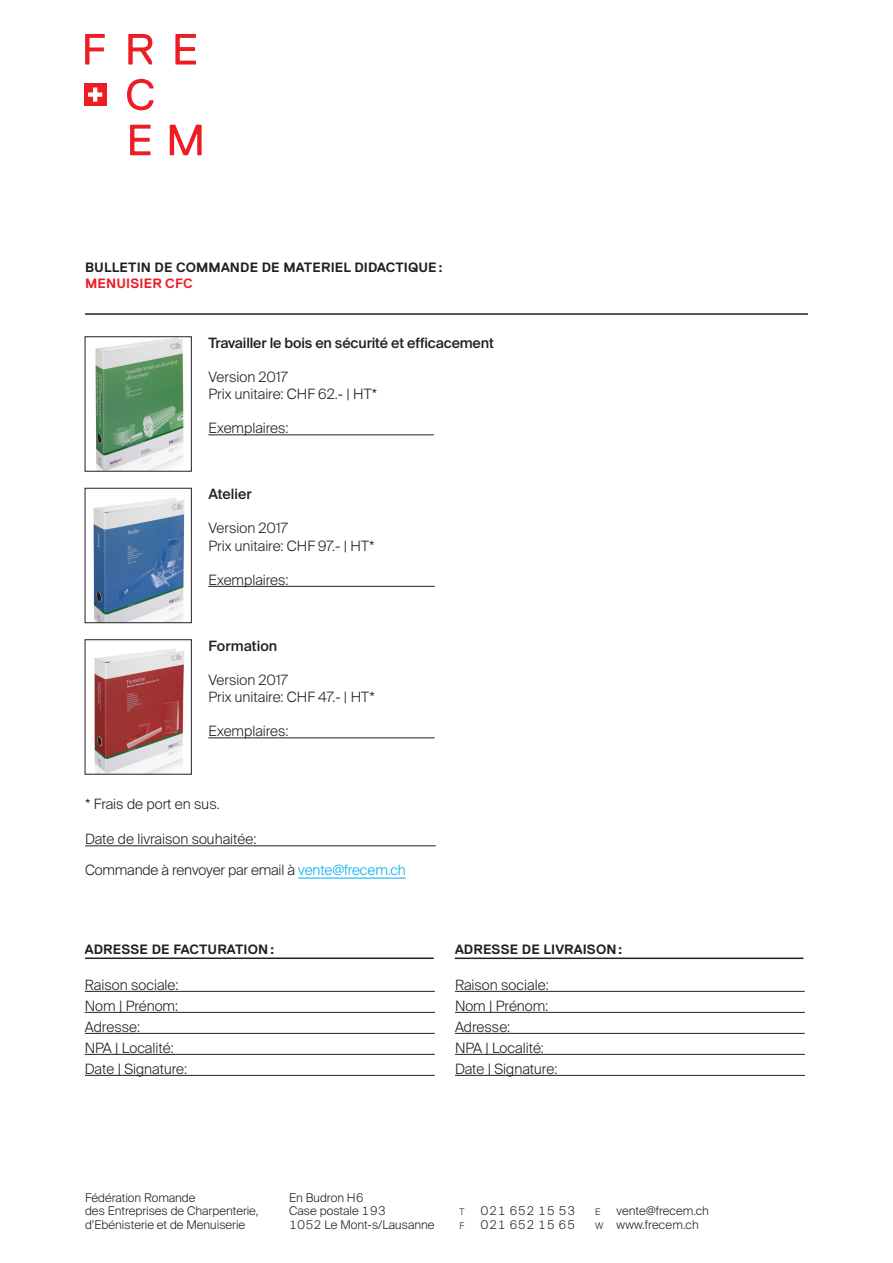
<style>
.page{position:relative;width:893px;height:1263px;background:#fff}
.page>*{position:absolute;margin:0;border:0;box-sizing:border-box;transform-origin:0 0}
.Texte_forum{font:300 14.25px "Suisse Intl";color:#231f20}
.Titre{font:300 14.25px "Suisse Intl";color:#231f20}
.Texte_forum-2{font:500 14.25px "Suisse Intl";letter-spacing:-.01em;color:#231f20}
.Titre-2{font:700 13.5px "Replica Pro";letter-spacing:.01em;color:#231f20}
.Titre-3{font:700 13.5px "Replica Pro";letter-spacing:.01em;color:#ee1d23}
.t1{font:300 12px/13.5px "Suisse Intl";color:#231f20}
.t2{font:300 12px "Suisse Intl";letter-spacing:.035em;color:#231f20}
.t3{font:300 9px "Suisse Intl";color:#231f20}
.s1{color:#00aeef}
.s2{font-size:9px}
</style>
<div class="page">
<svg style="left:85px;top:34px;width:20px;height:31px"></svg>
<svg style="left:127px;top:79px;width:27px;height:31px"></svg>
<svg style="left:130px;top:125px;width:21px;height:30px"></svg>
<svg style="left:170px;top:125px;width:32px;height:30px"></svg>
<svg style="left:128px;top:34px;width:24px;height:31px"></svg>
<svg style="left:175px;top:34px;width:21px;height:31px"></svg>
<div style="left:84px;top:83px;width:23px;height:23px;background:#ee1d23"></div>
<svg style="left:88px;top:88px;width:14px;height:14px"></svg>
<hr style="left:85px;top:313px;width:723px;height:2px;background:#231f20">
<img style="left:95px;top:339px;width:89px;height:130px">
<img style="left:93px;top:498px;width:92px;height:123px">
<div style="left:85px;top:488px;width:107px;height:135px;border:1px solid #231f20"></div>
<img style="left:94px;top:649px;width:90px;height:123px">
<div style="left:85px;top:639px;width:107px;height:135px;border:1px solid #231f20"></div>
<hr style="left:208px;top:586px;width:227px;height:1px;background:#231f20">
<hr style="left:208px;top:737px;width:227px;height:1px;background:#231f20">
<hr style="left:208px;top:434px;width:226px;height:1px;background:#231f20">
<hr style="left:85px;top:991px;width:350px;height:1px;background:#231f20">
<hr style="left:85px;top:1012px;width:350px;height:1px;background:#231f20">
<hr style="left:85px;top:1033px;width:350px;height:1px;background:#231f20">
<hr style="left:85px;top:1054px;width:350px;height:1px;background:#231f20">
<hr style="left:85px;top:1075px;width:350px;height:1px;background:#231f20">
<hr style="left:455px;top:991px;width:350px;height:1px;background:#231f20">
<hr style="left:455px;top:1012px;width:350px;height:1px;background:#231f20">
<hr style="left:455px;top:1033px;width:350px;height:1px;background:#231f20">
<hr style="left:455px;top:1054px;width:350px;height:1px;background:#231f20">
<hr style="left:455px;top:1075px;width:350px;height:1px;background:#231f20">
<hr style="left:85px;top:957px;width:349px;height:2px;background:#231f20">
<hr style="left:455px;top:957px;width:348px;height:2px;background:#231f20">
<hr style="left:298px;top:878px;width:108px;height:1px;background:#00aeef">
<hr style="left:85px;top:845px;width:351px;height:1px;background:#231f20">
<p class="Titre-2" style="left:85px;top:259px;width:359px">BULLETIN DE COMMANDE DE MATERIEL DIDACTIQUE:</p>
<p class="Titre-3" style="left:85px;top:276px;width:109px">MENUISIER CFC</p>
<p class="Texte_forum-2" style="left:208px;top:334px;width:287px">Travailler le bois en sécurité et efficacement</p>
<p class="Texte_forum" style="left:208px;top:369px;width:81px">Version 2017</p>
<p class="Texte_forum" style="left:208px;top:386px;width:171px">Prix unitaire: CHF 62.- | HT*</p>
<p class="Texte_forum" style="left:208px;top:420px;width:82px">Exemplaires:</p>
<p class="Texte_forum-2" style="left:208px;top:486px;width:45px">Atelier</p>
<p class="Texte_forum" style="left:208px;top:520px;width:81px">Version 2017</p>
<p class="Texte_forum" style="left:208px;top:537px;width:168px">Prix unitaire: CHF 97.- | HT*</p>
<p class="Texte_forum" style="left:208px;top:571px;width:82px">Exemplaires:</p>
<p class="Texte_forum-2" style="left:208px;top:637px;width:70px">Formation</p>
<p class="Texte_forum" style="left:208px;top:672px;width:81px">Version 2017</p>
<p class="Texte_forum" style="left:208px;top:689px;width:168px">Prix unitaire: CHF 47.- | HT*</p>
<p class="Texte_forum" style="left:208px;top:723px;width:82px">Exemplaires:</p>
<p class="Titre" style="left:85px;top:796px;width:136px">* Frais de port en sus.</p>
<p class="Titre" style="left:85px;top:831px;width:173px">Date de livraison souhaitée:</p>
<p class="Texte_forum" style="left:85px;top:862px;width:322px">Commande à renvoyer par email à <span class="s1">vente@frecem.ch</span></p>
<p class="Titre-2" style="left:85px;top:942px;width:191px">ADRESSE DE FACTURATION:</p>
<p class="Titre" style="left:85px;top:976px;width:95px">Raison sociale:</p>
<p class="Titre" style="left:85px;top:997px;width:95px">Nom | Prénom:</p>
<p class="Titre" style="left:85px;top:1018px;width:57px">Adresse:</p>
<p class="Titre" style="left:85px;top:1039px;width:91px">NPA | Localité:</p>
<p class="Titre" style="left:85px;top:1060px;width:104px">Date | Signature:</p>
<p class="Titre-2" style="left:455px;top:942px;width:169px">ADRESSE DE LIVRAISON:</p>
<p class="Titre" style="left:455px;top:976px;width:95px">Raison sociale:</p>
<p class="Titre" style="left:455px;top:997px;width:95px">Nom | Prénom:</p>
<p class="Titre" style="left:455px;top:1018px;width:57px">Adresse:</p>
<p class="Titre" style="left:455px;top:1039px;width:91px">NPA | Localité:</p>
<p class="Titre" style="left:455px;top:1060px;width:104px">Date | Signature:</p>
<p class="t1" style="left:85px;top:1191px;width:175px">Fédération Romande<br>des Entreprises de Charpenterie, d’Ebénisterie et de Menuiserie</p>
<p class="t1" style="left:289px;top:1191px;width:147px">En Budron H6<br>Case postale 193<br>1052 Le Mont-s/Lausanne</p>
<p class="t3" style="left:459px;top:1207px;width:6px">T</p>
<p class="t2" style="left:481px;top:1204px;width:96px">021 652 15 53</p>
<p class="t3" style="left:459px;top:1220px;width:6px">F</p>
<p class="t2" style="left:481px;top:1218px;width:96px">021 652 15 65</p>
<p class="t1" style="left:595px;top:1204px;width:115px;text-indent:21px">vente@frecem.ch<br><span class="s2">W</span> www.frecem.ch</p>
<p class="t3" style="left:595px;top:1207px;width:7px">E</p>
</div>
